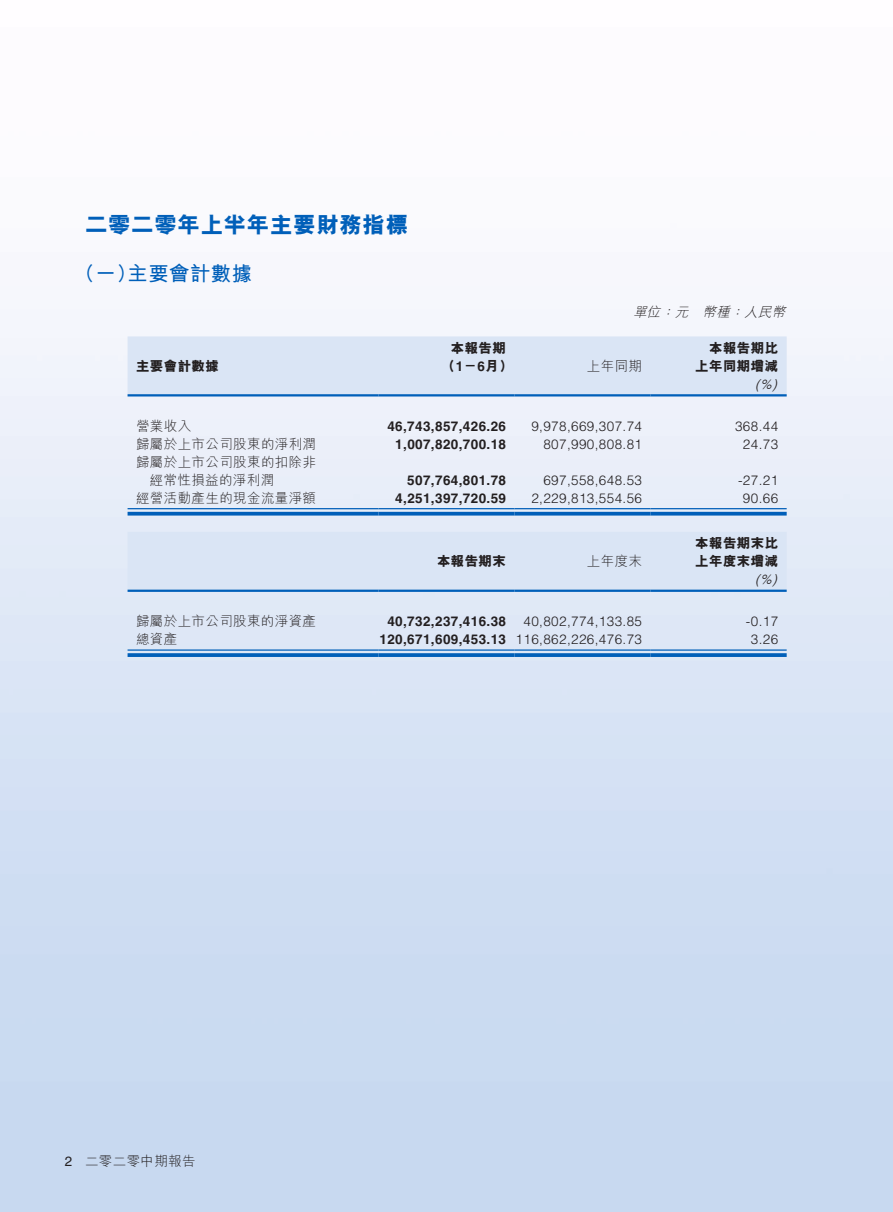
<style>
.page{position:relative;width:893px;height:1212px;background:#fff}
.page>*{position:absolute;margin:0;border:0;box-sizing:border-box;transform-origin:0 0}
.t1{font:800 22.5px "M Hei HK";letter-spacing:.03em;color:#005fb9}
.t2{font:700 20.25px "M Hei HK";letter-spacing:.03em;color:#005fb9}
.t3{font:700 13.5px "Helvetica LT Std";letter-spacing:.03em;color:#231f20}
.t4{font:300 13.5px "Helvetica LT Std";letter-spacing:.03em;color:#231f20}
.t5{font:300 13.5px/18px "M Hei HK";letter-spacing:.03em;color:#231f20}
.t6{font:800 13.5px/18px "M Hei HK";letter-spacing:.03em;color:#231f20;text-align:center}
.t7{font:italic 300 13.5px "M Hei HK";color:#231f20}
.t8{font:italic 300 13.5px "Helvetica LT Std";color:#231f20}
.s1{font-family:"Helvetica LT Std";font-weight:700}
.s2{font-weight:300}
.s3{font-family:"Helvetica LT Std";font-weight:400}
</style>
<div class="page">
<img style="left:0;top:310px;width:893px;height:902px">
<div style="left:128px;top:336px;width:659px;height:58px;background:#dae5f5"></div>
<hr style="left:128px;top:394px;width:250px;height:2px;background:#005fb9">
<hr style="left:378px;top:394px;width:136px;height:2px;background:#005fb9">
<hr style="left:514px;top:394px;width:137px;height:2px;background:#005fb9">
<hr style="left:651px;top:394px;width:136px;height:2px;background:#005fb9">
<hr style="left:128px;top:508px;width:250px;height:1px;background:#005fb9">
<hr style="left:128px;top:512px;width:250px;height:3px;background:#005fb9">
<hr style="left:378px;top:508px;width:136px;height:1px;background:#005fb9">
<hr style="left:378px;top:512px;width:136px;height:3px;background:#005fb9">
<hr style="left:514px;top:508px;width:137px;height:1px;background:#005fb9">
<hr style="left:514px;top:512px;width:137px;height:3px;background:#005fb9">
<hr style="left:651px;top:508px;width:136px;height:1px;background:#005fb9">
<hr style="left:651px;top:512px;width:136px;height:3px;background:#005fb9">
<div style="left:128px;top:532px;width:659px;height:58px;background:#dae5f5"></div>
<hr style="left:128px;top:590px;width:250px;height:2px;background:#005fb9">
<hr style="left:378px;top:590px;width:136px;height:2px;background:#005fb9">
<hr style="left:514px;top:590px;width:137px;height:2px;background:#005fb9">
<hr style="left:651px;top:590px;width:136px;height:2px;background:#005fb9">
<hr style="left:128px;top:649px;width:250px;height:2px;background:#005fb9">
<svg style="left:128px;top:653px;width:250px;height:4px"></svg>
<hr style="left:378px;top:649px;width:136px;height:2px;background:#005fb9">
<svg style="left:378px;top:653px;width:136px;height:4px"></svg>
<hr style="left:514px;top:649px;width:137px;height:2px;background:#005fb9">
<svg style="left:514px;top:653px;width:137px;height:4px"></svg>
<hr style="left:651px;top:649px;width:136px;height:2px;background:#005fb9">
<svg style="left:651px;top:653px;width:136px;height:4px"></svg>
<h1 class="t1" style="left:85px;top:213px;width:325px">二零二零年上半年主要財務指標</h1>
<h2 class="t2" style="left:75px;top:259px;width:179px">（一）主要會計數據</h2>
<p class="t6" style="left:136px;top:356px;width:84px">主要會計數據</p>
<p class="t6" style="left:442px;top:338px;width:72px">本報告期（<span class="s1">1</span>－<span class="s1">6</span>月）</p>
<p class="t7" style="left:633px;top:305px;width:157px">單位：元 幣種：人民幣</p>
<p class="t5" style="left:587px;top:357px;width:57px">上年同期</p>
<p class="t6" style="left:695px;top:338px;width:84px;text-align:right">本報告期比上年同期增減</p>
<p class="t8" style="left:755px;top:375px;width:28px">(%)</p>
<p class="t5" style="left:136px;top:417px;width:57px">營業收入</p>
<p class="t3" style="left:387px;top:418px;width:120px">46,743,857,426.26</p>
<p class="t4" style="left:531px;top:417px;width:112px">9,978,669,307.74</p>
<p class="t4" style="left:735px;top:417px;width:45px">368.44</p>
<p class="t5" style="left:136px;top:435px;width:182px">歸屬於上市公司股東的淨利潤</p>
<p class="t3" style="left:395px;top:436px;width:112px">1,007,820,700.18</p>
<p class="t4" style="left:543px;top:435px;width:100px">807,990,808.81</p>
<p class="t4" style="left:743px;top:435px;width:37px">24.73</p>
<p class="t5" style="left:150px;top:453px;width:168px;text-indent:-14px">歸屬於上市公司股東的扣除非經常性損益的淨利潤</p>
<p class="t3" style="left:407px;top:472px;width:100px">507,764,801.78</p>
<p class="t4" style="left:543px;top:471px;width:100px">697,558,648.53</p>
<p class="t4" style="left:738px;top:471px;width:42px">-27.21</p>
<p class="t5" style="left:136px;top:489px;width:182px">經營活動產生的現金流量淨額</p>
<p class="t3" style="left:395px;top:490px;width:112px">4,251,397,720.59</p>
<p class="t4" style="left:531px;top:489px;width:112px">2,229,813,554.56</p>
<p class="t4" style="left:743px;top:489px;width:37px">90.66</p>
<p class="t6" style="left:437px;top:552px;width:71px">本報告期末</p>
<p class="t5" style="left:587px;top:552px;width:57px">上年度末</p>
<p class="t6" style="left:695px;top:534px;width:84px;text-align:left">本報告期末比上年度末增減</p>
<p class="t8" style="left:755px;top:571px;width:28px">(%)</p>
<p class="t5" style="left:136px;top:612px;width:182px">歸屬於上市公司股東的淨資產</p>
<p class="t3" style="left:387px;top:613px;width:120px">40,732,237,416.38</p>
<p class="t4" style="left:523px;top:613px;width:120px">40,802,774,133.85</p>
<p class="t4" style="left:746px;top:613px;width:34px">-0.17</p>
<p class="t5" style="left:136px;top:630px;width:43px">總資產</p>
<p class="t3" style="left:380px;top:631px;width:264px">120,671,609,453.13 <span class="s2">116,862,226,476.73</span></p>
<p class="t4" style="left:751px;top:631px;width:29px">3.26</p>
<p class="t5" style="left:65px;top:1151px;width:132px"><span class="s3">2</span> 二零二零中期報告</p>
</div>
